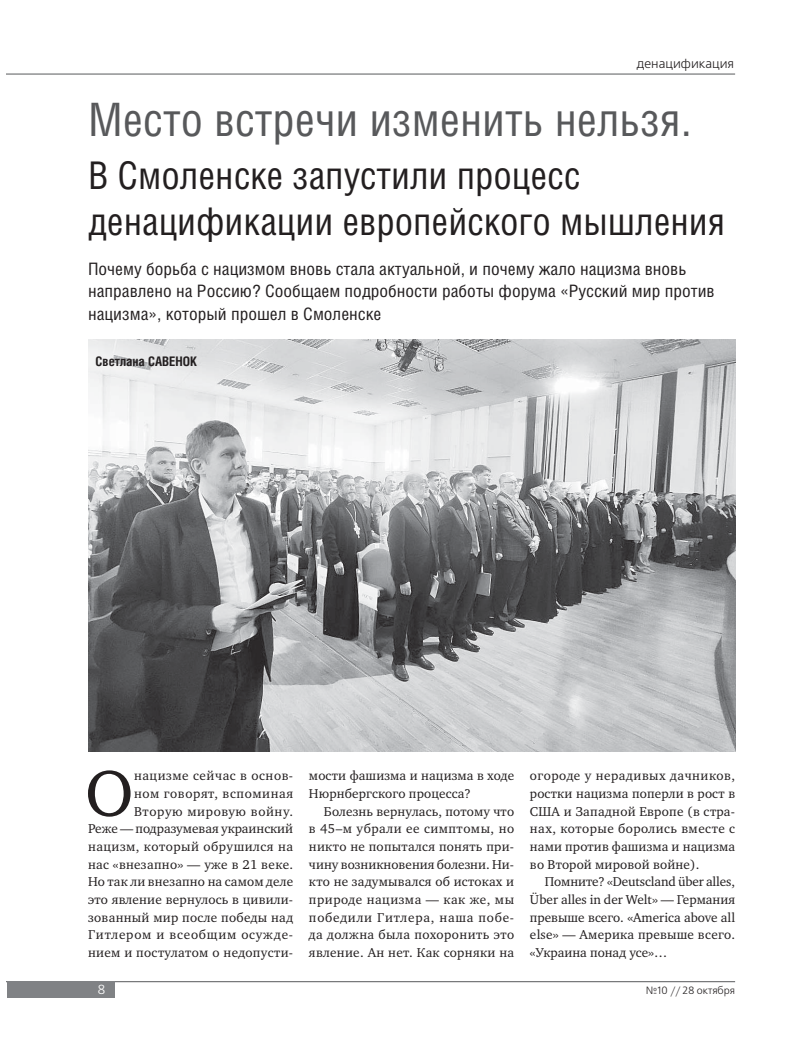
<style>
.page{position:relative;width:798px;height:1063px;background:#fff}
.page>*{position:absolute;margin:0;border:0;box-sizing:border-box;transform-origin:0 0}
.t1{font:65.88px "Charter ITC";color:#231f20}
.t2{font:46.12px "Helios Cond";color:#58595b}
.t3{font:38.25px/45.9px "Helios Cond";color:#231f20}
.t4{font:17.12px/22.4px "Helios Cond";color:#231f20;scale:1.05 1}
.t5{font:13.12px/17.6px "Charter ITC";letter-spacing:.02em;color:#231f20;text-align:justify}
.t6{font:700 13.12px "Helios Cond";color:#231f20}
.t7{font:13.12px "Free Set C";color:#231f20}
.t8{font:13.12px "Free Set C";color:#fff}
.t9{font:10.5px "Free Set C";color:#231f20}
</style>
<div class="page">
<hr style="left:7px;top:981px;width:727px;height:1px;background:#58595b">
<hr style="left:7px;top:74px;width:727px;height:1px;background:#58595b">
<div style="left:7px;top:982px;width:108px;height:16px;background:#808285"></div>
<img style="left:88px;top:340px;width:646px;height:411px">
<p class="t7" style="left:636px;top:57px;width:99px">денацификация</p>
<h2 class="t2" style="left:88px;top:103px;width:605px">Место встречи изменить нельзя.</h2>
<h3 class="t3" style="left:88px;top:157px;width:638px">В Смоленске запустили процесс денацификации европейского мышления</h3>
<h3 class="t4" style="left:88px;top:260px;width:598px">Почему борьба с нацизмом вновь стала актуальной, и почему жало нацизма вновь направлено на Россию? Сообщаем подробности работы форума «Русский мир против нацизма», который прошел в Смоленске</h3>
<p class="t6" style="left:95px;top:357px;width:103px">Светлана САВЕНОК</p>
<h1 class="t1" style="left:85px;top:764px;width:50px">О</h1>
<p class="t5" style="left:88px;top:768px;width:206px;text-align:right">нацизме сейчас в основ-<br>ном говорят, вспоминая<br>Вторую мировую войну.<br>Реже — подразумевая украинский нацизм, который обрушился на нас «внезапно» — уже в 21 веке.<br>Но так ли внезапно на самом деле это явление вернулось в цивили&shy;зованный мир после победы над<br>Гитлером и всеобщим осужде&shy;нием и постулатом о недопусти-</p>
<p class="t5" style="left:309px;top:768px;width:206px">мости фашизма и нацизма в ходе<br>Нюрнбергского процесса?</p>
<p class="t5" style="left:309px;top:803px;width:206px;text-indent:15px">Болезнь вернулась, потому что в 45–м убрали ее симптомы, но никто не попытался понять при&shy;чину возникновения болезни. Ни&shy;кто не задумывался об истоках и природе нацизма — как же, мы победили Гитлера, наша побе&shy;да должна была похоронить это явление. Ан нет. Как сорняки на</p>
<p class="t5" style="left:529px;top:768px;width:206px">огороде у нерадивых дачников, ростки нацизма поперли в рост в США и Западной Европе (в стра&shy;нах, которые боролись вместе с нами против фашизма и нацизма во Второй мировой войне).</p>
<p class="t5" style="left:529px;top:874px;width:206px;text-indent:15px">Помните? «Deutscland über alles, Über alles in der Welt» — Германия превыше всего. «America above all else» — Америка превыше всего. «Украина понад усе»…</p>
<p class="t8" style="left:97px;top:984px;width:10px">8</p>
<p class="t9" style="left:645px;top:986px;width:91px">№10 // 28 октября</p>
</div>
